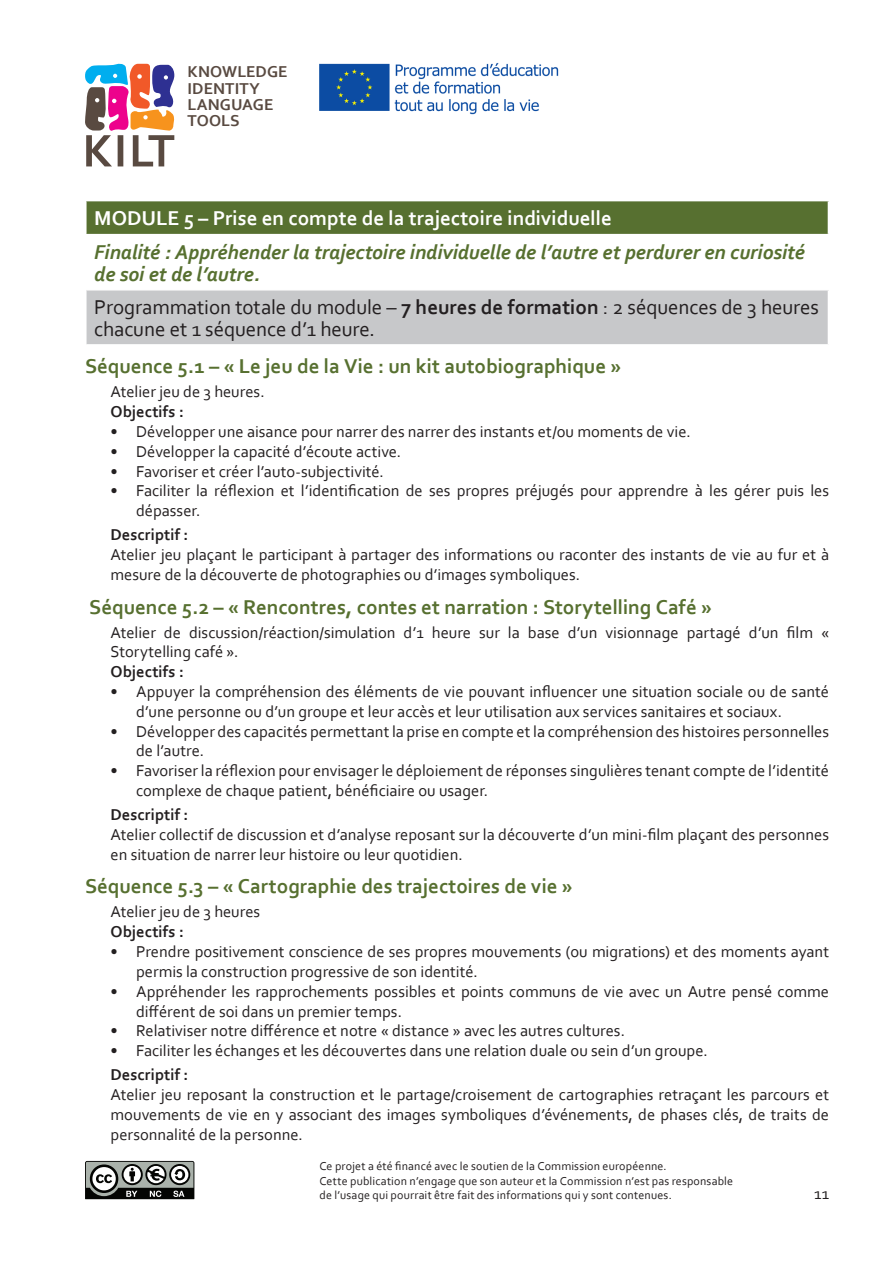
<style>
.page{position:relative;width:893px;height:1263px;background:#fff}
.page>*{position:absolute;margin:0;border:0;box-sizing:border-box;transform-origin:0 0}
.t1{font:700 21px "Corbel";color:#577030}
.t2{font:21px/22.5px "Corbel";letter-spacing:-.005em;color:#231f20}
.t3{font:italic 700 21px/22.5px "Corbel";letter-spacing:-.005em;color:#577030}
.t4{font:700 21px "Corbel";color:#fff}
.t5{font:16.5px/19.8px "Corbel";color:#231f20}
.t6{font:700 16.5px "Corbel";letter-spacing:.005em;color:#231f20}
.t7{font:700 16.5px/16.2px "Corbel";letter-spacing:.005em;color:#594a41}
.t8{font:12px/14.4px "Corbel";letter-spacing:.015em;color:#231f20}
.s1{font-weight:700}
</style>
<div class="page">
<svg style="left:85px;top:63px;width:90px;height:103px"></svg>
<svg style="left:85px;top:1161px;width:109px;height:38px"></svg>
<img style="left:319px;top:63px;width:240px;height:52px">
<div style="left:86px;top:201px;width:742px;height:34px;background:#577030"></div>
<div style="left:86px;top:290px;width:742px;height:55px;background:#c7c8ca"></div>
<hr style="left:85px;top:201px;width:2px;height:33px;background:#fff">
<hr style="left:85px;top:234px;width:744px;height:1px;background:#fff">
<hr style="left:85px;top:290px;width:2px;height:54px;background:#fff">
<hr style="left:85px;top:344px;width:744px;height:2px;background:#fff">
<p class="t7" style="left:188px;top:63px;width:102px">KNOWLEDGE<br>IDENTITY<br>LANGUAGE<br>TOOLS</p>
<p class="t4" style="left:94px;top:205px;width:519px">MODULE 5 – Prise en compte de la trajectoire individuelle</p>
<p class="t3" style="left:94px;top:240px;width:712px">Finalité : Appréhender la trajectoire individuelle de l’autre et perdurer en curiosité de soi et de l’autre.</p>
<p class="t2" style="left:94px;top:295px;width:726px">Programmation totale du module – <span class="s1">7 heures de formation</span> : 2 séquences de 3 heures chacune et 1 séquence d’1 heure.</p>
<p class="t1" style="left:85px;top:353px;width:538px">Séquence 5.1 – « Le jeu de la Vie : un kit autobiographique »</p>
<p class="t5" style="left:111px;top:382px;width:156px">Atelier jeu de 3 heures.</p>
<p class="t6" style="left:111px;top:402px;width:75px">Objectifs :</p>
<p class="t5" style="left:111px;top:421px;width:582px">• Développer une aisance pour narrer des narrer des instants et/ou moments de vie.</p>
<p class="t5" style="left:111px;top:441px;width:292px">• Développer la capacité d’écoute active.</p>
<p class="t5" style="left:111px;top:461px;width:275px">• Favoriser et créer l’auto-subjectivité.</p>
<p class="t5" style="left:136px;top:481px;width:695px;text-indent:-26px">• Faciliter la réflexion et l’identification de ses propres préjugés pour apprendre à les gérer puis les dépasser.</p>
<p class="t6" style="left:111px;top:525px;width:79px">Descriptif :</p>
<p class="t5" style="left:111px;top:544px;width:720px">Atelier jeu plaçant le participant à partager des informations ou raconter des instants de vie au fur et à mesure de la découverte de photographies ou d’images symboliques.</p>
<p class="t1" style="left:89px;top:594px;width:624px">Séquence 5.2 – « Rencontres, contes et narration : Storytelling Café »</p>
<p class="t5" style="left:111px;top:622px;width:720px">Atelier de discussion/réaction/simulation d’1 heure sur la base d’un visionnage partagé d’un film «<br>Storytelling café ».</p>
<p class="t6" style="left:111px;top:662px;width:75px">Objectifs :</p>
<p class="t5" style="left:136px;top:681px;width:694px;text-indent:-26px">• Appuyer la compréhension des éléments de vie pouvant influencer une situation sociale ou de santé d’une personne ou d’un groupe et leur accès et leur utilisation aux services sanitaires et sociaux.</p>
<p class="t5" style="left:136px;top:721px;width:695px;text-indent:-26px">• Développer des capacités permettant la prise en compte et la compréhension des histoires personnelles de l’autre.</p>
<p class="t5" style="left:136px;top:760px;width:695px;text-indent:-26px">• Favoriser la réflexion pour envisager le déploiement de réponses singulières tenant compte de l’identité complexe de chaque patient, bénéficiaire ou usager.</p>
<p class="t6" style="left:111px;top:804px;width:79px">Descriptif :</p>
<p class="t5" style="left:111px;top:824px;width:720px">Atelier collectif de discussion et d’analyse reposant sur la découverte d’un mini-film plaçant des personnes en situation de narrer leur histoire ou leur quotidien.</p>
<p class="t1" style="left:85px;top:873px;width:489px">Séquence 5.3 – « Cartographie des trajectoires de vie »</p>
<p class="t5" style="left:111px;top:902px;width:151px">Atelier jeu de 3 heures</p>
<p class="t6" style="left:111px;top:922px;width:75px">Objectifs :</p>
<p class="t5" style="left:136px;top:941px;width:695px;text-indent:-26px">• Prendre positivement conscience de ses propres mouvements (ou migrations) et des moments ayant permis la construction progressive de son identité.</p>
<p class="t5" style="left:136px;top:981px;width:694px;text-indent:-26px">• Appréhender les rapprochements possibles et points communs de vie avec un Autre pensé comme différent de soi dans un premier temps.</p>
<p class="t5" style="left:111px;top:1020px;width:516px">• Relativiser notre différence et notre « distance » avec les autres cultures.</p>
<p class="t5" style="left:111px;top:1040px;width:599px">• Faciliter les échanges et les découvertes dans une relation duale ou sein d’un groupe.</p>
<p class="t6" style="left:111px;top:1064px;width:79px">Descriptif :</p>
<p class="t5" style="left:111px;top:1084px;width:720px;text-align:justify">Atelier jeu reposant la construction et le partage/croisement de cartographies retraçant les parcours et mouvements de vie en y associant des images symboliques d’événements, de phases clés, de traits de personnalité de la personne.</p>
<p class="t8" style="left:319px;top:1159px;width:415px">Ce projet a été financé avec le soutien de la Commission européenne.<br>Cette publication n’engage que son auteur et la Commission n’est pas responsable de l’usage qui pourrait être fait des informations qui y sont contenues.</p>
<p class="t5" style="left:814px;top:1183px;width:17px">11</p>
</div>
